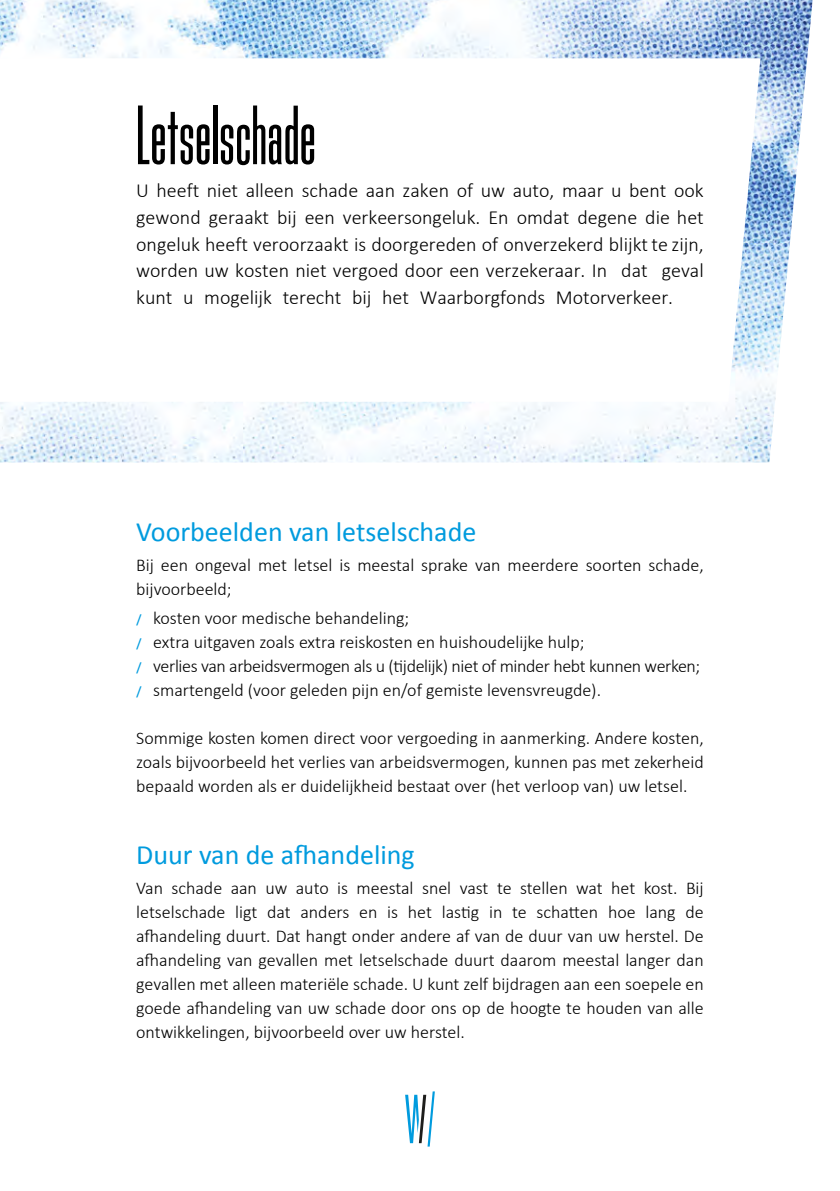
<style>
.page{position:relative;width:840px;height:1191px;background:#fff}
.page>*{position:absolute;margin:0;border:0;box-sizing:border-box;transform-origin:0 0}
.t1{font:88px "Bee Three";color:#000}
.t2{font:28px "Calibri";color:#009bde}
.t3{font:300 20px/26.6px "Calibri";color:#000;text-align:justify}
.t4{font:300 18px/24px "Calibri";color:#000}
.s1{font-weight:400;font-size:16px;color:#009bde}
</style>
<div class="page">
<svg style="left:405px;top:1091px;width:29px;height:55px"></svg>
<img style="left:0;top:0;width:812px;height:462px">
<svg style="left:0;top:58px;width:760px;height:344px"></svg>
<h1 class="t1" style="left:136px;top:88px;width:181px">Letselschade</h1>
<p class="t3" style="left:136px;top:176px;width:568px">U heeft niet alleen schade aan zaken of uw auto, maar u bent ook gewond geraakt bij een verkeersongeluk. En omdat degene die het ongeluk heeft veroorzaakt is doorgereden of onverzekerd blijkt te zijn, worden uw kosten niet vergoed door een verzekeraar. In dat geval kunt u mogelijk terecht bij het Waarborgfonds Motorverkeer.</p>
<h2 class="t2" style="left:136px;top:514px;width:341px">Voorbeelden van letselschade</h2>
<p class="t4" style="left:136px;top:552px;width:568px">Bij een ongeval met letsel is meestal sprake van meerdere soorten schade, bijvoorbeeld;</p>
<p class="t4" style="left:136px;top:605px;width:565px"><span class="s1">ͭ</span> kosten voor medische behandeling;<br><span class="s1">ͭ</span> extra uitgaven zoals extra reiskosten en huishoudelijke hulp;<br><span class="s1">ͭ</span> verlies van arbeidsvermogen als u (tijdelijk) niet of minder hebt kunnen werken; <span class="s1">ͭ</span> smartengeld (voor geleden pijn en/of gemiste levensvreugde).</p>
<p class="t4" style="left:136px;top:725px;width:568px;text-align:justify">Sommige kosten komen direct voor vergoeding in aanmerking. Andere kosten, zoals bijvoorbeeld het verlies van arbeidsvermogen, kunnen pas met zekerheid bepaald worden als er duidelijkheid bestaat over (het verloop van) uw letsel.</p>
<h2 class="t2" style="left:136px;top:837px;width:280px">Duur van de afhandeling</h2>
<p class="t4" style="left:136px;top:875px;width:568px;text-align:justify">Van schade aan uw auto is meestal snel vast te stellen wat het kost. Bij letselschade ligt dat anders en is het lastig in te schatten hoe lang de afhandeling duurt. Dat hangt onder andere af van de duur van uw herstel. De afhandeling van gevallen met letselschade duurt daarom meestal langer dan gevallen met alleen materiële schade. U kunt zelf bijdragen aan een soepele en goede afhandeling van uw schade door ons op de hoogte te houden van alle ontwikkelingen, bijvoorbeeld over uw herstel.</p>
</div>
